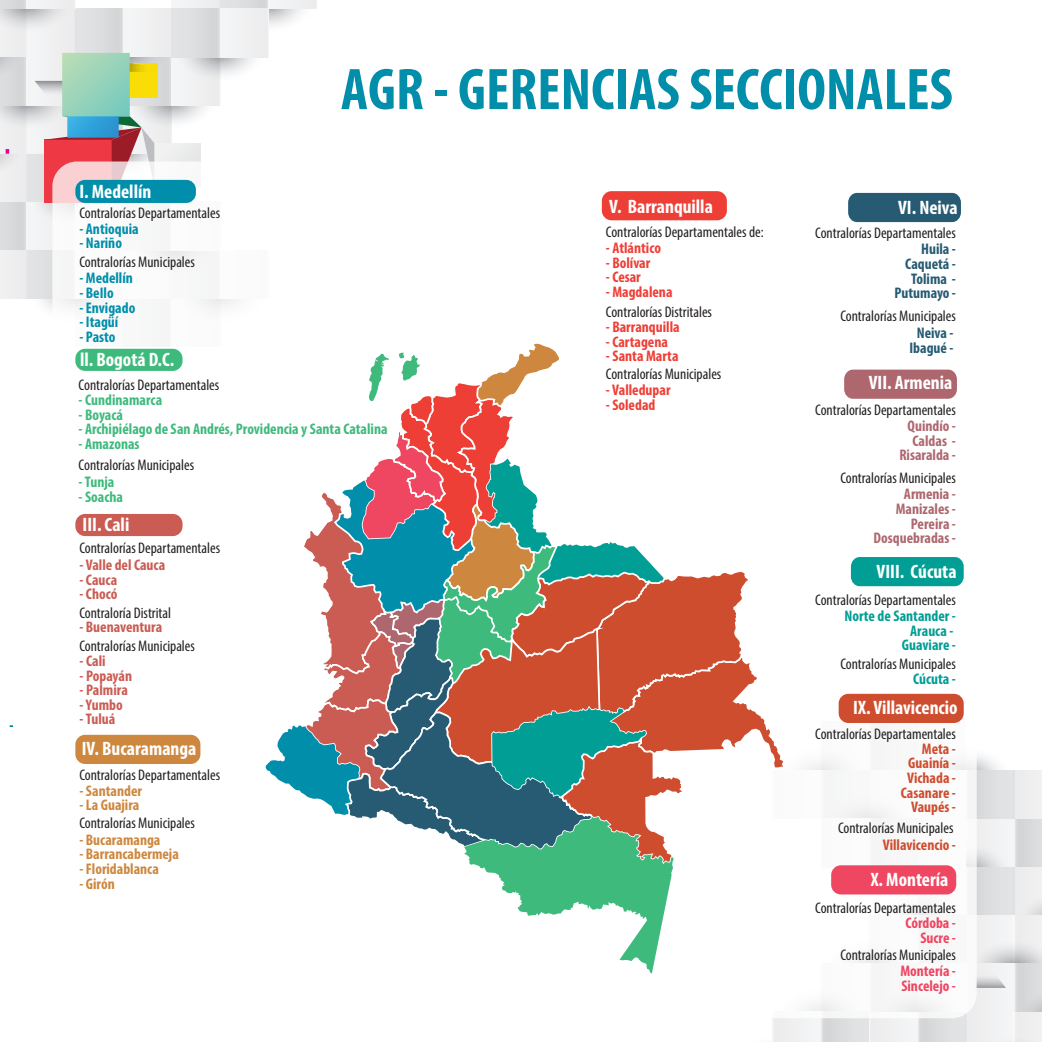
<style>
.page{position:relative;width:1042px;height:1042px;background:#fff}
.page>*{position:absolute;margin:0;border:0;box-sizing:border-box;transform-origin:0 0}
.t1{font:700 condensed 59.32px "Myriad Pro";color:#008eab}
.t2{font:700 condensed 19.43px "Myriad Pro";color:#fff}
.t3{font:condensed 15.4px "Myriad Pro";color:#231f20}
.t4{font:700 condensed 15.4px "Myriad Pro";color:#3fba7d}
.t5{font:700 condensed 15.4px "Myriad Pro";color:#ee3f37}
.t6{font:700 condensed 15.4px/14.5px "Myriad Pro";color:#ca5c54}
.t7{font:700 condensed 15.4px "Myriad Pro";color:#ce873e}
.t8{font:700 condensed 15.4px/14.5px "Myriad Pro";color:#ae676f;text-align:right}
.t9{font:700 condensed 15.4px "Myriad Pro";color:#008eab}
.t10{font:700 condensed 15.4px/14.5px "Myriad Pro";color:#cf4d2f;text-align:right}
.t11{font:700 condensed 15.4px/14.5px "Myriad Pro";color:#265b73;text-align:center}
.t12{font:700 condensed 15.4px/14.5px "Myriad Pro";color:#009e94;text-align:right}
.t13{font:700 condensed 15.4px/14.5px "Myriad Pro";color:#ef4662}
</style>
<div class="page">
<svg style="left:27px;top:298px;width:25px;height:11px"></svg>
<div style="left:27px;top:250px;width:48px;height:48px;background:#e1e2e4"></div>
<div style="left:0;top:250px;width:27px;height:48px;background:#eeeeef"></div>
<div style="left:172px;top:57px;width:48px;height:48px;background:#ededee"></div>
<div style="left:0;top:0;width:27px;height:8px;background:#d8d9db"></div>
<div style="left:27px;top:0;width:48px;height:8px;background:#f0f0f1"></div>
<svg style="left:223px;top:8px;width:94px;height:26px"></svg>
<div style="left:220px;top:0;width:49px;height:8px;background:#dddee0"></div>
<div style="left:172px;top:0;width:48px;height:8px;background:#f0f0f1"></div>
<div style="left:269px;top:0;width:48px;height:8px;background:#f0f0f1"></div>
<svg style="left:201px;top:57px;width:67px;height:21px"></svg>
<div style="left:172px;top:9px;width:48px;height:48px;background:#d6d7d9"></div>
<div style="left:220px;top:9px;width:48px;height:48px;background:#f0f1f2"></div>
<div style="left:1013px;top:818px;width:29px;height:49px;background:#d8d9db"></div>
<div style="left:965px;top:818px;width:48px;height:49px;background:#f1f2f3"></div>
<svg style="left:976px;top:851px;width:22px;height:16px"></svg>
<div style="left:965px;top:867px;width:48px;height:48px;background:#dedfe1"></div>
<div style="left:1013px;top:867px;width:29px;height:48px;background:#eeeeef"></div>
<svg style="left:976px;top:755px;width:22px;height:15px"></svg>
<div style="left:965px;top:770px;width:48px;height:48px;background:#dedfe1"></div>
<div style="left:1013px;top:770px;width:29px;height:48px;background:#eeeeef"></div>
<div style="left:965px;top:915px;width:48px;height:48px;background:#f0f1f2"></div>
<svg style="left:1013px;top:890px;width:29px;height:25px"></svg>
<div style="left:1013px;top:915px;width:29px;height:48px;background:#eeeeef"></div>
<svg style="left:980px;top:938px;width:62px;height:25px"></svg>
<div style="left:1013px;top:963px;width:29px;height:49px;background:#d7d8da"></div>
<div style="left:965px;top:963px;width:48px;height:49px;background:#f1f2f3"></div>
<div style="left:917px;top:1012px;width:48px;height:30px;background:#dddee0"></div>
<div style="left:965px;top:1012px;width:48px;height:30px;background:#f0f0f1"></div>
<div style="left:868px;top:1012px;width:49px;height:30px;background:#f0f1f2"></div>
<div style="left:1013px;top:1012px;width:29px;height:30px;background:#eeeeef"></div>
<svg style="left:965px;top:1035px;width:49px;height:7px"></svg>
<div style="left:820px;top:1011px;width:48px;height:31px;background:#dddee0"></div>
<div style="left:772px;top:1011px;width:48px;height:31px;background:#f0f0f1"></div>
<svg style="left:976px;top:977px;width:30px;height:11px"></svg>
<div style="left:52px;top:161px;width:924px;height:857px;background:#fff;border-radius:25px"></div>
<div style="left:75px;top:349px;width:108px;height:22px;background:#3fba7d;border-radius:10px"></div>
<div style="left:75px;top:514px;width:108px;height:22px;background:#ca5c54;border-radius:10px"></div>
<div style="left:75px;top:735px;width:125px;height:29px;background:#ce873e;border-radius:10px"></div>
<div style="left:602px;top:191px;width:125px;height:29px;background:#ee3f37;border-radius:10px"></div>
<div style="left:831px;top:865px;width:125px;height:29px;background:#ef4662;border-radius:10px"></div>
<div style="left:838px;top:694px;width:125px;height:29px;background:#cf4d2f;border-radius:10px"></div>
<div style="left:851px;top:557px;width:112px;height:29px;background:#009e94;border-radius:9px"></div>
<div style="left:844px;top:370px;width:113px;height:29px;background:#ae676f;border-radius:9px"></div>
<div style="left:848px;top:193px;width:113px;height:29px;background:#265b73;border-radius:9px"></div>
<svg style="left:266px;top:343px;width:517px;height:630px"></svg>
<svg style="left:0;top:8px;width:201px;height:267px"></svg>
<h1 class="t1" style="left:341px;top:52px;width:613px">AGR - GERENCIAS SECCIONALES</h1>
<p class="t2" style="left:79px;top:179px;width:73px">I. Medellín</p>
<p class="t3" style="left:79px;top:203px;width:142px">Contralorías Departamentales</p>
<p class="t3" style="left:79px;top:252px;width:117px">Contralorías Municipales</p>
<p class="t9" style="left:79px;top:269px;width:55px">- Medellín</p>
<p class="t9" style="left:79px;top:283px;width:36px">- BeIlo</p>
<p class="t9" style="left:79px;top:298px;width:57px">- Envigado</p>
<p class="t9" style="left:79px;top:312px;width:40px">- Itagüí</p>
<p class="t9" style="left:79px;top:327px;width:38px">- Pasto</p>
<p class="t9" style="left:79px;top:219px;width:61px">- Antioquia</p>
<p class="t9" style="left:79px;top:233px;width:44px">- Nariño</p>
<p class="t2" style="left:80px;top:347px;width:96px">ll. Bogotá D.C.</p>
<p class="t3" style="left:79px;top:375px;width:142px">Contralorías Departamentales</p>
<p class="t4" style="left:79px;top:390px;width:85px">- Cundinamarca</p>
<p class="t4" style="left:79px;top:405px;width:46px">- Boyacá</p>
<p class="t4" style="left:79px;top:419px;width:310px">- Archipiélago de San Andrés, Providencia y Santa Catalina</p>
<p class="t4" style="left:79px;top:434px;width:62px">- Amazonas</p>
<p class="t3" style="left:79px;top:455px;width:117px">Contralorías Municipales</p>
<p class="t4" style="left:79px;top:472px;width:37px">-Tunja</p>
<p class="t4" style="left:79px;top:487px;width:46px">- Soacha</p>
<p class="t2" style="left:83px;top:512px;width:48px">III. Cali</p>
<p class="t3" style="left:79px;top:539px;width:142px">Contralorías Departamentales</p>
<p class="t6" style="left:79px;top:557px;width:87px">- Valle del Cauca</p>
<p class="t6" style="left:79px;top:572px;width:39px">- Cauca</p>
<p class="t6" style="left:79px;top:586px;width:39px">- Chocó</p>
<p class="t6" style="left:79px;top:619px;width:84px">- Buenaventura</p>
<p class="t6" style="left:80px;top:653px;width:27px">- Cali</p>
<p class="t6" style="left:80px;top:668px;width:54px">- Popayán</p>
<p class="t6" style="left:80px;top:682px;width:50px">- Palmira</p>
<p class="t6" style="left:80px;top:697px;width:45px">- Yumbo -Tuluá</p>
<p class="t3" style="left:79px;top:603px;width:93px">Contraloría Distrital</p>
<p class="t3" style="left:79px;top:636px;width:117px">Contralorías Municipales</p>
<p class="t2" style="left:82px;top:736px;width:116px">IV. Bucaramanga</p>
<p class="t3" style="left:79px;top:765px;width:142px">Contralorías Departamentales</p>
<p class="t3" style="left:79px;top:814px;width:117px">Contralorías Municipales</p>
<p class="t7" style="left:79px;top:781px;width:64px">- Santander</p>
<p class="t7" style="left:79px;top:795px;width:62px">- La Guajira</p>
<p class="t7" style="left:79px;top:830px;width:83px">- Bucaramanga</p>
<p class="t7" style="left:79px;top:844px;width:101px">- Barrancabermeja</p>
<p class="t7" style="left:79px;top:859px;width:81px">- Floridablanca</p>
<p class="t7" style="left:79px;top:874px;width:37px">- Girón</p>
<p class="t2" style="left:609px;top:194px;width:105px">V. Barranquilla</p>
<p class="t3" style="left:606px;top:222px;width:159px">Contralorías Departamentales de:</p>
<p class="t5" style="left:606px;top:238px;width:57px">- Atlántico</p>
<p class="t5" style="left:606px;top:253px;width:46px">- Bolívar</p>
<p class="t5" style="left:606px;top:267px;width:36px">- Cesar</p>
<p class="t5" style="left:606px;top:282px;width:68px">- Magdalena</p>
<p class="t5" style="left:606px;top:317px;width:75px">- Barranquilla</p>
<p class="t5" style="left:606px;top:332px;width:64px">- Cartagena</p>
<p class="t5" style="left:606px;top:346px;width:74px">- Santa Marta</p>
<p class="t5" style="left:606px;top:381px;width:66px">- Valledupar</p>
<p class="t5" style="left:606px;top:395px;width:51px">- Soledad</p>
<p class="t3" style="left:606px;top:302px;width:108px">Contralorías Distritales</p>
<p class="t3" style="left:606px;top:364px;width:117px">Contralorías Municipales</p>
<p class="t2" style="left:898px;top:195px;width:61px">VI. Neiva</p>
<p class="t3" style="left:815px;top:224px;width:142px">Contralorías Departamentales</p>
<p class="t11" style="left:894px;top:242px;width:63px;text-align:right">Huila -<br>Caquetá -<br>Tolima -<br>Putumayo -</p>
<p class="t3" style="left:840px;top:306px;width:117px">Contralorías Municipales</p>
<p class="t11" style="left:909px;top:325px;width:45px">Neiva -<br>Ibagué -</p>
<p class="t2" style="left:869px;top:371px;width:85px">VII. Armenia</p>
<p class="t3" style="left:815px;top:401px;width:142px">Contralorías Departamentales</p>
<p class="t8" style="left:899px;top:418px;width:58px">Quindío -<br>Caldas -<br>Risaralda -</p>
<p class="t3" style="left:840px;top:468px;width:117px">Contralorías Municipales</p>
<p class="t8" style="left:873px;top:487px;width:84px">Armenia -<br>Manizales -<br>Pereira -<br>Dosquebradas -</p>
<p class="t2" style="left:876px;top:559px;width:82px">VIII. Cúcuta</p>
<p class="t3" style="left:815px;top:591px;width:142px">Contralorías Departamentales</p>
<p class="t12" style="left:844px;top:608px;width:113px">Norte de Santander -<br>Arauca -<br>Guaviare -</p>
<p class="t3" style="left:840px;top:654px;width:117px">Contralorías Municipales</p>
<p class="t12" style="left:913px;top:672px;width:44px">Cúcuta -</p>
<p class="t2" style="left:853px;top:695px;width:106px">IX. Villavicencio</p>
<p class="t3" style="left:815px;top:724px;width:142px">Contralorías Departamentales</p>
<p class="t10" style="left:901px;top:741px;width:57px">Meta -<br>Guainía -<br>Vichada -<br>Casanare -<br>Vaupés -</p>
<p class="t3" style="left:838px;top:819px;width:117px">Contralorías Municipales</p>
<p class="t10" style="left:883px;top:837px;width:75px">Villavicencio -</p>
<p class="t2" style="left:871px;top:868px;width:79px">X. Montería</p>
<p class="t3" style="left:815px;top:898px;width:142px">Contralorías Departamentales</p>
<p class="t3" style="left:840px;top:945px;width:117px">Contralorías Municipales</p>
<p class="t13" style="left:900px;top:963px;width:57px">Montería -<br>Sincelejo -</p>
<p class="t13" style="left:905px;top:915px;width:52px;text-align:right">Córdoba -<br>Sucre -</p>
</div>
